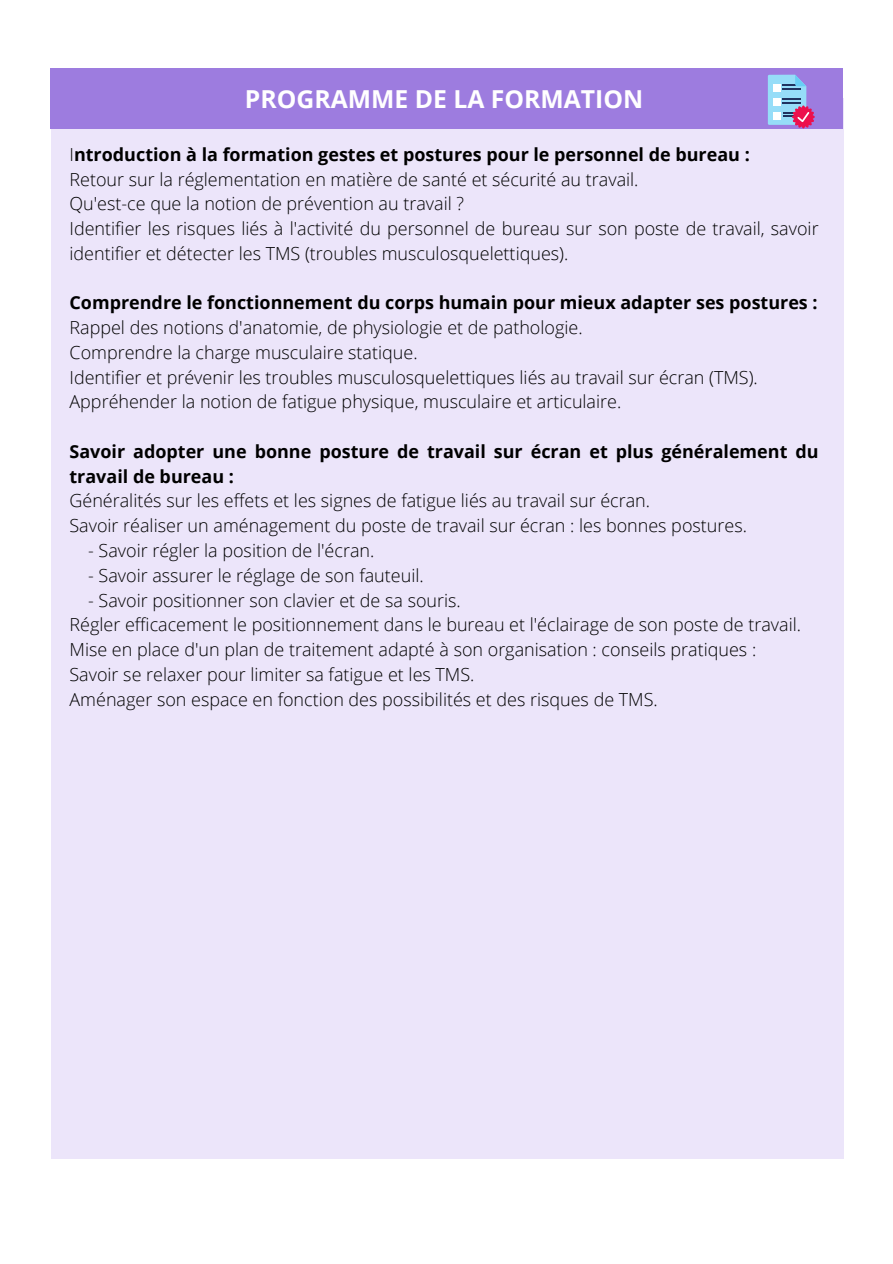
<style>
.page{position:relative;width:893px;height:1264px;background:#fff}
.page>*{position:absolute;margin:0;border:0;box-sizing:border-box;transform-origin:0 0}
.t1{font:700 24.75px "Open Sans";color:#fff}
.t2{font:300 18px/24.8px "Open Sans";color:#000}
.t3{font:700 18px/24.8px "Open Sans";color:#000}
.s1{font-weight:700}
</style>
<div class="page">
<div style="left:50px;top:69px;width:792px;height:59px;background:#9d7cdf"></div>
<svg style="left:767px;top:75px;width:47px;height:54px"></svg>
<h1 class="t1" style="left:245px;top:81px;width:400px">PROGRAMME DE LA FORMATION</h1>
<p class="t2" style="left:69px;top:141px;width:750px">I<span class="s1">ntroduction à la formation gestes et postures pour le personnel de bureau :<br></span>Retour sur la réglementation en matière de santé et sécurité au travail.<br>Qu'est-ce que la notion de prévention au travail ?<br>Identifier les risques liés à l'activité du personnel de bureau sur son poste de travail, savoir identifier et détecter les TMS (troubles musculosquelettiques).</p>
<p class="t3" style="left:69px;top:290px;width:749px">Comprendre le fonctionnement du corps humain pour mieux adapter ses postures :</p>
<p class="t2" style="left:69px;top:315px;width:689px">Rappel des notions d'anatomie, de physiologie et de pathologie.<br>Comprendre la charge musculaire statique.<br>Identifier et prévenir les troubles musculosquelettiques liés au travail sur écran (TMS).<br>Appréhender la notion de fatigue physique, musculaire et articulaire.</p>
<p class="t3" style="left:69px;top:438px;width:750px">Savoir adopter une bonne posture de travail sur écran et plus généralement du travail de bureau :</p>
<p class="t2" style="left:69px;top:488px;width:679px">Généralités sur les effets et les signes de fatigue liés au travail sur écran.<br>Savoir réaliser un aménagement du poste de travail sur écran : les bonnes postures.</p>
<p class="t2" style="left:88px;top:537px;width:288px">- Savoir régler la position de l'écran.</p>
<p class="t2" style="left:88px;top:562px;width:337px">- Savoir assurer le réglage de son fauteuil.</p>
<p class="t2" style="left:69px;top:587px;width:733px;text-indent:19px">- Savoir positionner son clavier et de sa souris.<br>Régler efficacement le positionnement dans le bureau et l'éclairage de son poste de travail.<br>Mise en place d'un plan de traitement adapté à son organisation : conseils pratiques :<br>Savoir se relaxer pour limiter sa fatigue et les TMS.<br>Aménager son espace en fonction des possibilités et des risques de TMS.</p>
</div>
